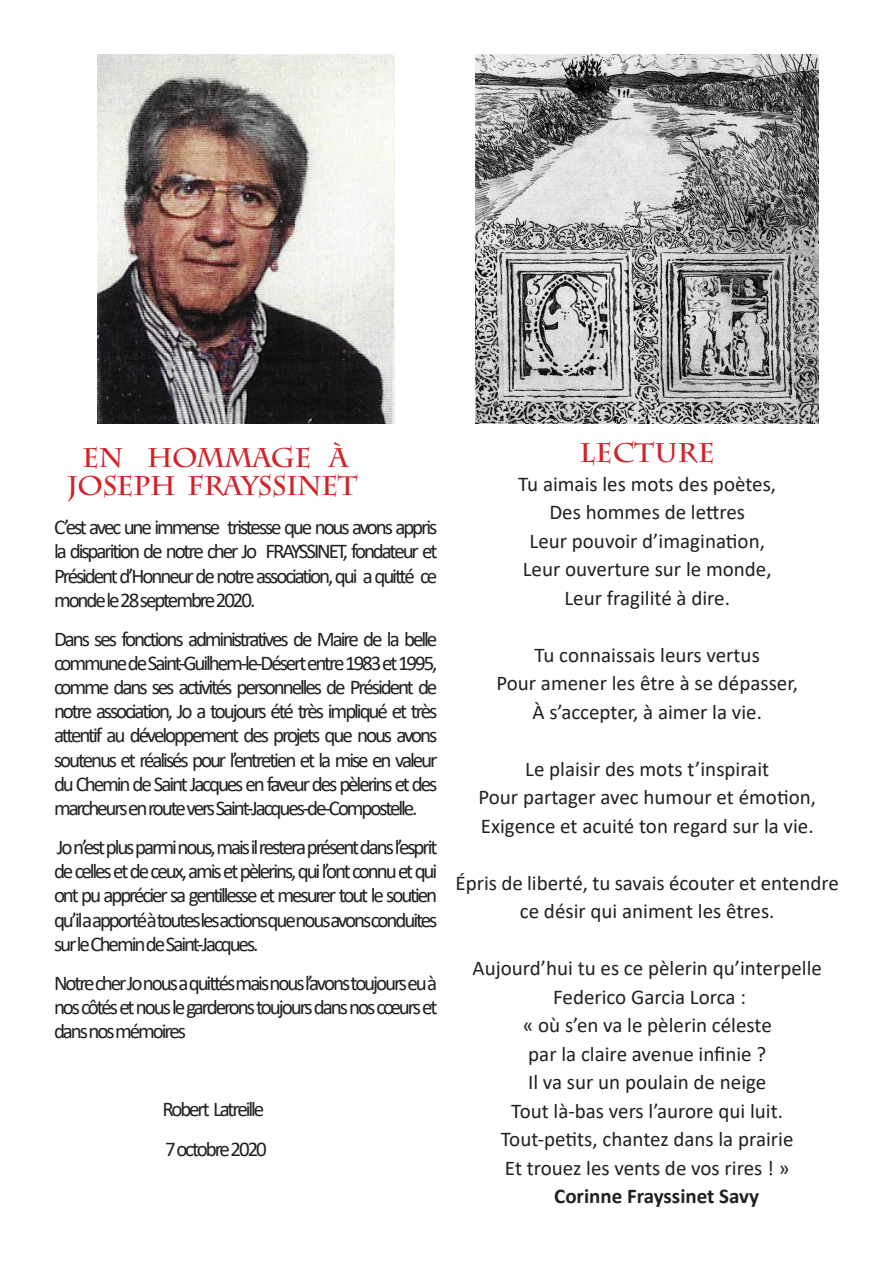
<style>
.page{position:relative;width:893px;height:1263px;background:#fff}
.page>*{position:absolute;margin:0;border:0;box-sizing:border-box;transform-origin:0 0}
.t1{font:700 27px "Charlemagne Std";letter-spacing:-.025em;color:#d1232a}
.t2{font:700 27px "Charlemagne Std";color:#d1232a}
.t3{font:21px/24.2px "Calibri";color:#231f20;text-align:justify}
.t4{font:21px "Calibri";letter-spacing:-.1em;color:#231f20}
.t5{font:700 21px "Calibri";color:#231f20}
</style>
<div class="page">
<img style="left:97px;top:54px;width:297px;height:369px">
<img style="left:476px;top:54px;width:343px;height:369px">
<p class="t1" style="left:82px;top:441px;width:268px">EN HOMMAGE À</p>
<p class="t1" style="left:67px;top:470px;width:292px">JOSEPH FRAYSSINET</p>
<p class="t3" style="left:54px;top:515px;width:385px">C’est avec une immense tristesse que nous avons appris la disparition de notre cher Jo FRAYSSINET, fondateur et Président d’Honneur de notre association, qui a quitté ce monde le 28 septembre 2020.</p>
<p class="t3" style="left:54px;top:626px;width:385px">Dans ses fonctions administratives de Maire de la belle commune de Saint-Guilhem-le-Désert entre 1983 et 1995, comme dans ses activités personnelles de Président de notre association, Jo a toujours été très impliqué et très attentif au développement des projets que nous avons soutenus et réalisés pour l’entretien et la mise en valeur du Chemin de Saint Jacques en faveur des pèlerins et des marcheurs en route vers Saint-Jacques-de-Compostelle.</p>
<p class="t3" style="left:54px;top:834px;width:385px">Jo n’est plus parminous,mais ilrestera présent dans l’esprit de celles et de ceux, amis et pèlerins, qui l’ont connu et qui ont pu apprécier sa gentillesse et mesurer tout le soutien qu’ila apporté à toutes les actions que nous avons conduites sur le Chemin de Saint-Jacques.</p>
<p class="t3" style="left:54px;top:970px;width:385px">Notre cher Jo nous a quittés mais nous l’avons toujours eu à nos côtés et nous le garderons toujours dans nos cœurs et dans nos mémoires</p>
<p class="t4" style="left:162px;top:1095px;width:103px">Robert Latreille</p>
<p class="t4" style="left:165px;top:1134px;width:103px">7 octobre 2020</p>
<p class="t2" style="left:580px;top:437px;width:137px">LECTURE</p>
<p class="t3" style="left:518px;top:471px;width:259px">Tu aimais les mots des poètes,</p>
<p class="t3" style="left:549px;top:500px;width:197px">Des hommes de lettres</p>
<p class="t3" style="left:529px;top:528px;width:237px">Leur pouvoir d’imagination,</p>
<p class="t3" style="left:523px;top:557px;width:250px">Leur ouverture sur le monde,</p>
<p class="t3" style="left:564px;top:585px;width:167px">Leur fragilité à dire.</p>
<p class="t3" style="left:535px;top:642px;width:227px">Tu connaissais leurs vertus</p>
<p class="t3" style="left:496px;top:671px;width:303px">Pour amener les être à se dépasser,</p>
<p class="t3" style="left:532px;top:699px;width:231px">À s’accepter, à aimer la vie.</p>
<p class="t3" style="left:525px;top:756px;width:245px">Le plaisir des mots t’inspirait</p>
<p class="t3" style="left:478px;top:785px;width:339px">Pour partager avec humour et émotion,</p>
<p class="t3" style="left:481px;top:813px;width:334px">Exigence et acuité ton regard sur la vie.</p>
<p class="t3" style="left:455px;top:870px;width:385px">Épris de liberté, tu savais écouter et entendre</p>
<p class="t3" style="left:520px;top:899px;width:256px">ce désir qui animent les êtres.</p>
<p class="t3" style="left:472px;top:956px;width:351px">Aujourd’hui tu es ce pèlerin qu’interpelle</p>
<p class="t3" style="left:553px;top:984px;width:194px">Federico Garcia Lorca :</p>
<p class="t3" style="left:523px;top:1013px;width:251px">« où s’en va le pèlerin céleste</p>
<p class="t3" style="left:528px;top:1041px;width:239px">par la claire avenue infinie ?</p>
<p class="t3" style="left:528px;top:1070px;width:240px">Il va sur un poulain de neige</p>
<p class="t3" style="left:511px;top:1098px;width:273px">Tout là-bas vers l’aurore qui luit.</p>
<p class="t3" style="left:501px;top:1127px;width:294px">Tout-petits, chantez dans la prairie</p>
<p class="t3" style="left:505px;top:1155px;width:286px">Et trouez les vents de vos rires ! »</p>
<p class="t5" style="left:554px;top:1181px;width:207px">Corinne Frayssinet Savy</p>
</div>
